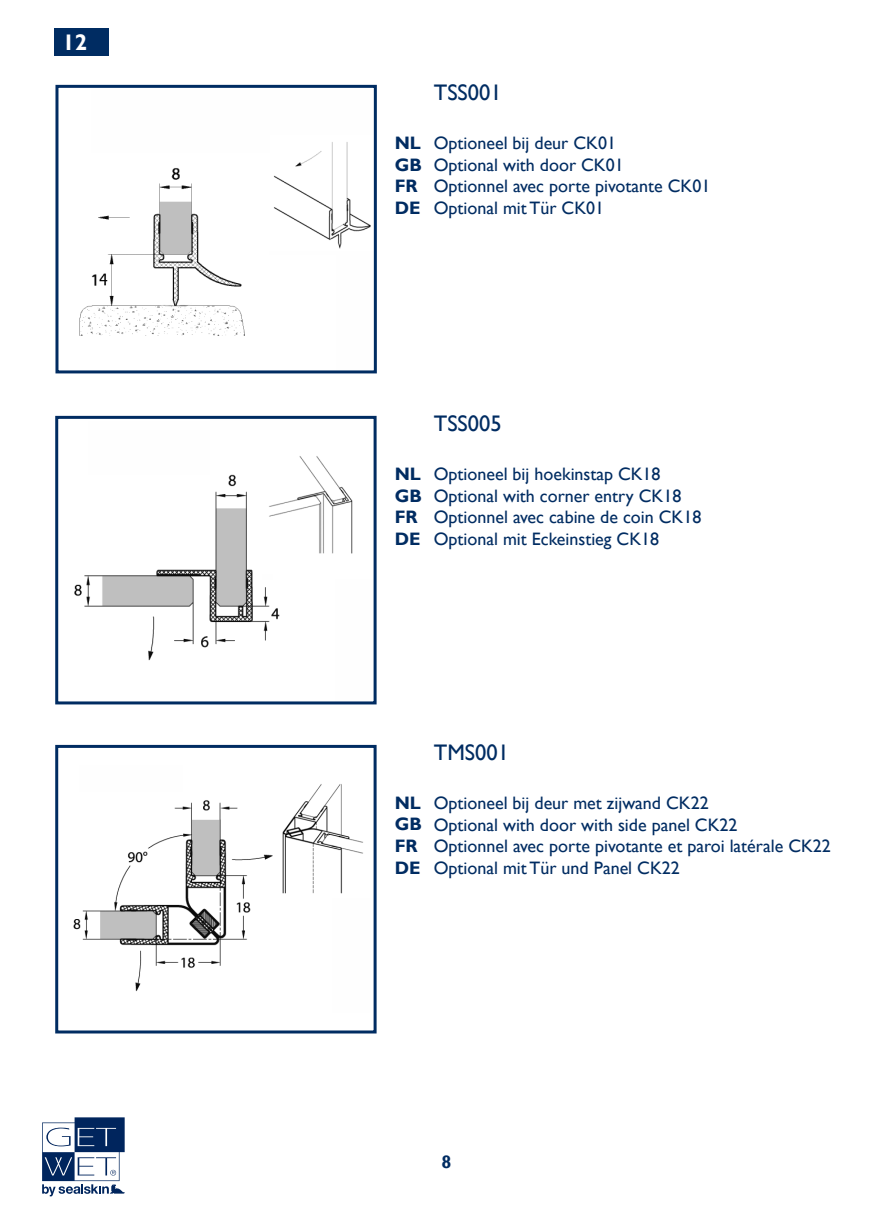
<style>
.page{position:relative;width:893px;height:1212px;background:#fff}
.page>*{position:absolute;margin:0;border:0;box-sizing:border-box;transform-origin:0 0}
.t1{font:22.5px "Gill Sans";color:#002c62}
.t2{font:700 22.5px "Gill Sans";color:#fff}
.t3{font:18px "Gill Sans";color:#002c62}
.t4{font:700 18px "Gill Sans";color:#002c62}
</style>
<div class="page">
<svg style="left:42px;top:1117px;width:83px;height:79px"></svg>
<div style="left:54px;top:28px;width:55px;height:28px;background:#002c62"></div>
<img style="left:79px;top:142px;width:292px;height:194px">
<div style="left:55px;top:85px;width:322px;height:288px;border:3px solid #002c62"></div>
<img style="left:74px;top:456px;width:279px;height:205px">
<div style="left:55px;top:416px;width:322px;height:288px;border:3px solid #002c62"></div>
<img style="left:73px;top:784px;width:290px;height:208px">
<div style="left:55px;top:745px;width:322px;height:288px;border:3px solid #002c62"></div>
<p class="t2" style="left:62px;top:28px;width:26px">12</p>
<p class="t4" style="left:395px;top:132px;width:28px">NL</p>
<p class="t4" style="left:395px;top:154px;width:29px">GB</p>
<p class="t4" style="left:395px;top:176px;width:25px">FR</p>
<p class="t4" style="left:395px;top:197px;width:27px">DE</p>
<p class="t1" style="left:434px;top:80px;width:69px">TSS001</p>
<p class="t3" style="left:434px;top:132px;width:184px">Optioneel bij deur CK01</p>
<p class="t3" style="left:434px;top:154px;width:191px">Optional with door CK01</p>
<p class="t3" style="left:434px;top:176px;width:278px">Optionnel avec porte pivotante CK01</p>
<p class="t3" style="left:434px;top:197px;width:172px">Optional mit Tür CK01</p>
<p class="t4" style="left:395px;top:463px;width:28px">NL</p>
<p class="t4" style="left:395px;top:485px;width:29px">GB</p>
<p class="t4" style="left:395px;top:506px;width:25px">FR</p>
<p class="t4" style="left:395px;top:528px;width:27px">DE</p>
<p class="t1" style="left:434px;top:411px;width:69px">TSS005</p>
<p class="t3" style="left:434px;top:463px;width:228px">Optioneel bij hoekinstap CK18</p>
<p class="t3" style="left:434px;top:485px;width:249px">Optional with corner entry CK18</p>
<p class="t3" style="left:434px;top:507px;width:269px">Optionnel avec cabine de coin CK18</p>
<p class="t3" style="left:434px;top:528px;width:227px">Optional mit Eckeinstieg CK18</p>
<p class="t4" style="left:395px;top:792px;width:28px">NL</p>
<p class="t4" style="left:395px;top:813px;width:29px">GB</p>
<p class="t4" style="left:395px;top:835px;width:25px">FR</p>
<p class="t4" style="left:395px;top:857px;width:27px">DE</p>
<p class="t1" style="left:434px;top:740px;width:77px">TMS001</p>
<p class="t3" style="left:434px;top:792px;width:276px">Optioneel bij deur met zijwand CK22</p>
<p class="t3" style="left:434px;top:814px;width:305px">Optional with door with side panel CK22</p>
<p class="t3" style="left:434px;top:836px;width:399px">Optionnel avec porte pivotante et paroi latérale CK22</p>
<p class="t3" style="left:434px;top:857px;width:248px">Optional mit Tür und Panel CK22</p>
<p class="t4" style="left:441px;top:1151px;width:11px">8</p>
</div>
